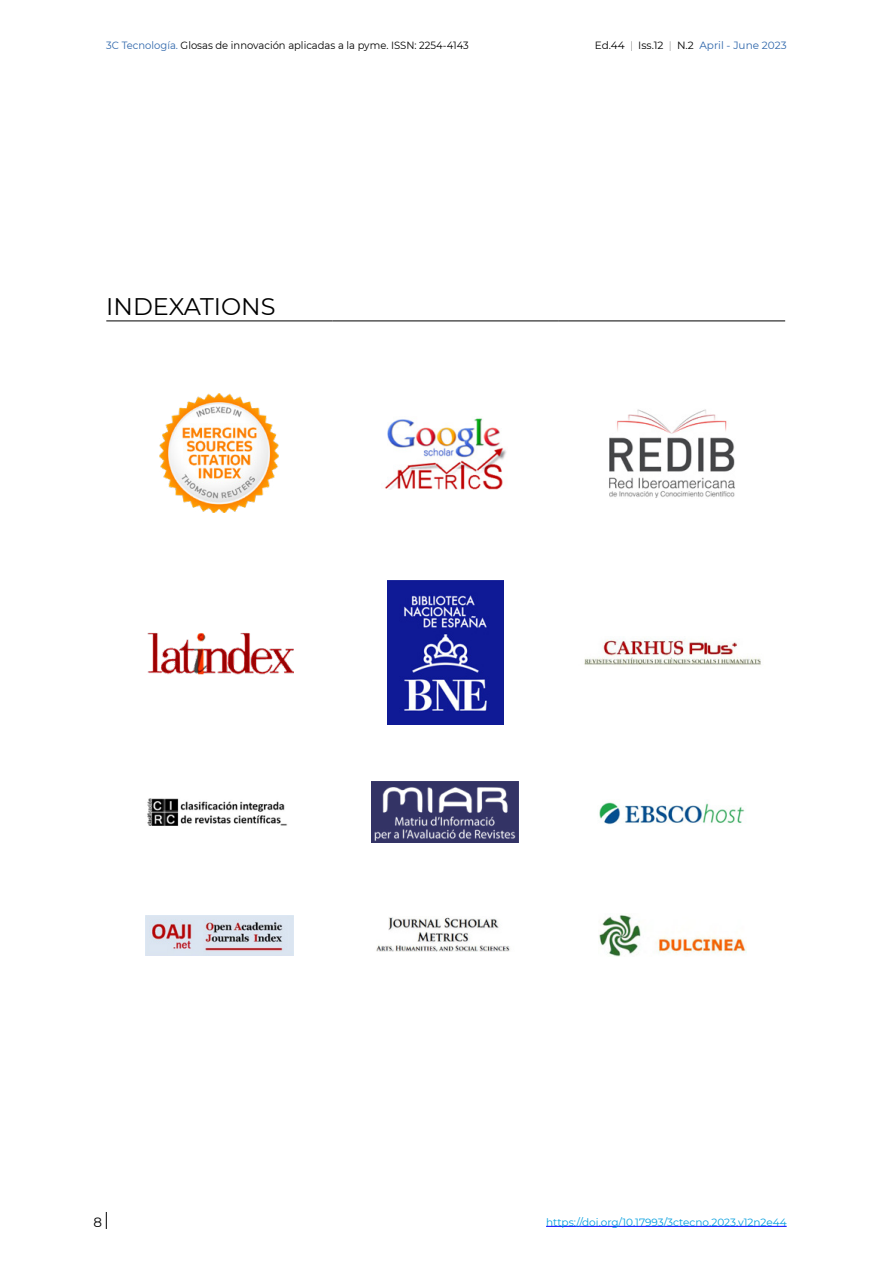
<style>
.page{position:relative;width:893px;height:1263px;background:#fff}
.page>*{position:absolute;margin:0;border:0;box-sizing:border-box;transform-origin:0 0}
.t1{font:24px "Montserrat";color:#000}
.t2{font:13.5px "Montserrat";color:#000}
.t3{font:10.5px "Montserrat";color:#000;scale:.95 1}
.t4{font:10.5px "Montserrat";color:#009ee0}
.t5{font:10.5px "Montserrat";color:#000}
.s1{color:#2e66ab}
.s2{font-weight:100}
</style>
<div class="page">
<hr style="left:106px;top:320px;width:227px;height:1px;background:#000">
<hr style="left:333px;top:320px;width:226px;height:1px;background:#000">
<hr style="left:559px;top:320px;width:226px;height:1px;background:#000">
<img style="left:160px;top:393px;width:119px;height:119px">
<img style="left:385px;top:418px;width:121px;height:71px">
<img style="left:609px;top:409px;width:126px;height:89px">
<img style="left:147px;top:632px;width:147px;height:43px">
<img style="left:388px;top:580px;width:116px;height:145px">
<img style="left:584px;top:639px;width:177px;height:26px">
<img style="left:147px;top:798px;width:140px;height:28px">
<img style="left:371px;top:782px;width:147px;height:61px">
<img style="left:599px;top:802px;width:146px;height:23px">
<img style="left:145px;top:915px;width:149px;height:40px">
<img style="left:376px;top:917px;width:134px;height:35px">
<img style="left:598px;top:915px;width:148px;height:41px">
<svg style="left:106px;top:1212px;width:1px;height:17px"></svg>
<hr style="left:546px;top:1226px;width:241px;height:1px;background:#00f">
<p class="t3" style="left:106px;top:38px;width:383px"><span class="s1">3C Tecnología.</span> Glosas de innovación aplicadas a la pyme. ISSN: 2254-4143</p>
<p class="t5" style="left:595px;top:38px;width:193px">Ed.44 <span class="s2">|</span> Iss.12 <span class="s2">|</span> N.2 <span class="s1">April - June 2023</span></p>
<h1 class="t1" style="left:106px;top:289px;width:171px">INDEXATIONS</h1>
<p class="t2" style="left:93px;top:1213px;width:10px">8</p>
<p class="t4" style="left:546px;top:1214px;width:242px">https://doi.org/10.17993/3ctecno.2023.v12n2e44</p>
</div>
